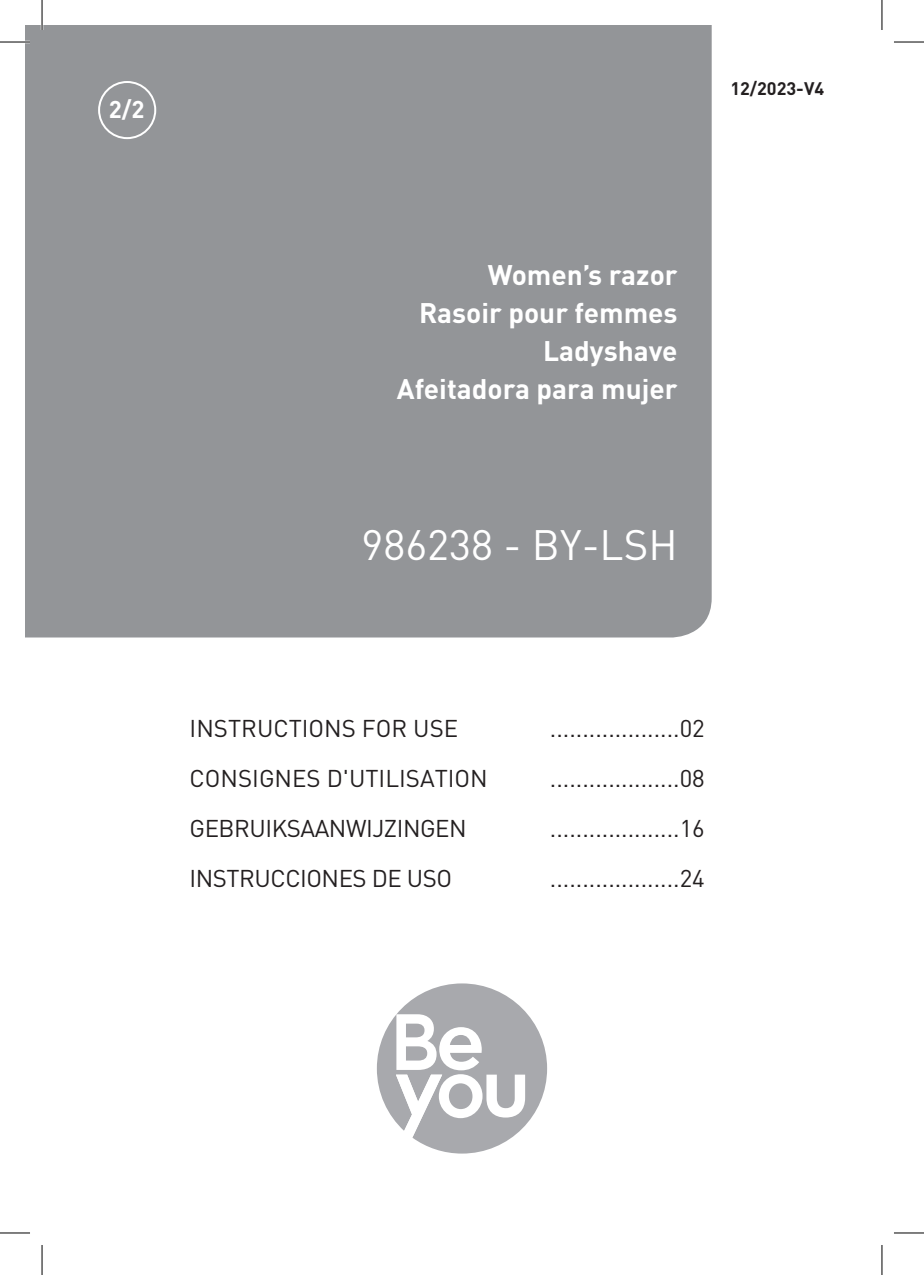
<style>
.page{position:relative;width:924px;height:1275px;background:#fff}
.page>*{position:absolute;margin:0;border:0;box-sizing:border-box;transform-origin:0 0}
.t1{font:42px "DIN Pro";color:#fff}
.t2{font:700 28px/38px "DIN Pro";color:#fff;text-align:right}
.t3{font:24px "DIN Pro";color:#231f20}
.t4{font:24px "DIN Pro";letter-spacing:-.02em;color:#231f20}
.t5{font:700 24px "DIN Pro";color:#fff}
.t6{font:700 18px "DIN Pro";color:#231f20}
</style>
<div class="page">
<div style="left:25px;top:25px;width:686px;height:612px;background:#939598"></div>
<div style="left:98px;top:81px;width:58px;height:58px;border:2px solid #fff;border-radius:50%"></div>
<svg style="left:376px;top:983px;width:171px;height:170px"></svg>
<hr style="left:0;top:41px;width:30px;height:2px;background:#fff">
<hr style="left:41px;top:0;width:2px;height:30px;background:#fff">
<hr style="left:0;top:42px;width:30px;height:1px;background:#000">
<hr style="left:893px;top:42px;width:30px;height:1px;background:#000">
<hr style="left:0;top:1232px;width:30px;height:1px;background:#000">
<hr style="left:893px;top:1232px;width:30px;height:1px;background:#000">
<hr style="left:42px;top:0;width:1px;height:30px;background:#000">
<hr style="left:42px;top:1245px;width:1px;height:30px;background:#000">
<hr style="left:881px;top:0;width:1px;height:30px;background:#000">
<hr style="left:881px;top:1245px;width:1px;height:30px;background:#000">
<p class="t5" style="left:109px;top:89px;width:37px">2/2</p>
<p class="t6" style="left:730px;top:74px;width:95px">12/2023-V4</p>
<p class="t2" style="left:397px;top:253px;width:282px">Women’s razor<br>Rasoir pour femmes<br>Ladyshave<br>Afeitadora para mujer</p>
<h1 class="t1" style="left:361px;top:517px;width:317px">986238 - BY-LSH</h1>
<p class="t3" style="left:189px;top:711px;width:270px">INSTRUCTIONS FOR USE</p>
<p class="t3" style="left:549px;top:711px;width:156px">....................02</p>
<p class="t3" style="left:189px;top:761px;width:299px">CONSIGNES D'UTILISATION</p>
<p class="t3" style="left:549px;top:761px;width:156px">....................08</p>
<p class="t4" style="left:189px;top:811px;width:278px">GEBRUIKSAANWIJZINGEN</p>
<p class="t3" style="left:549px;top:811px;width:156px">....................16</p>
<p class="t4" style="left:189px;top:861px;width:264px">INSTRUCCIONES DE USO</p>
<p class="t3" style="left:549px;top:861px;width:156px">....................24</p>
</div>
